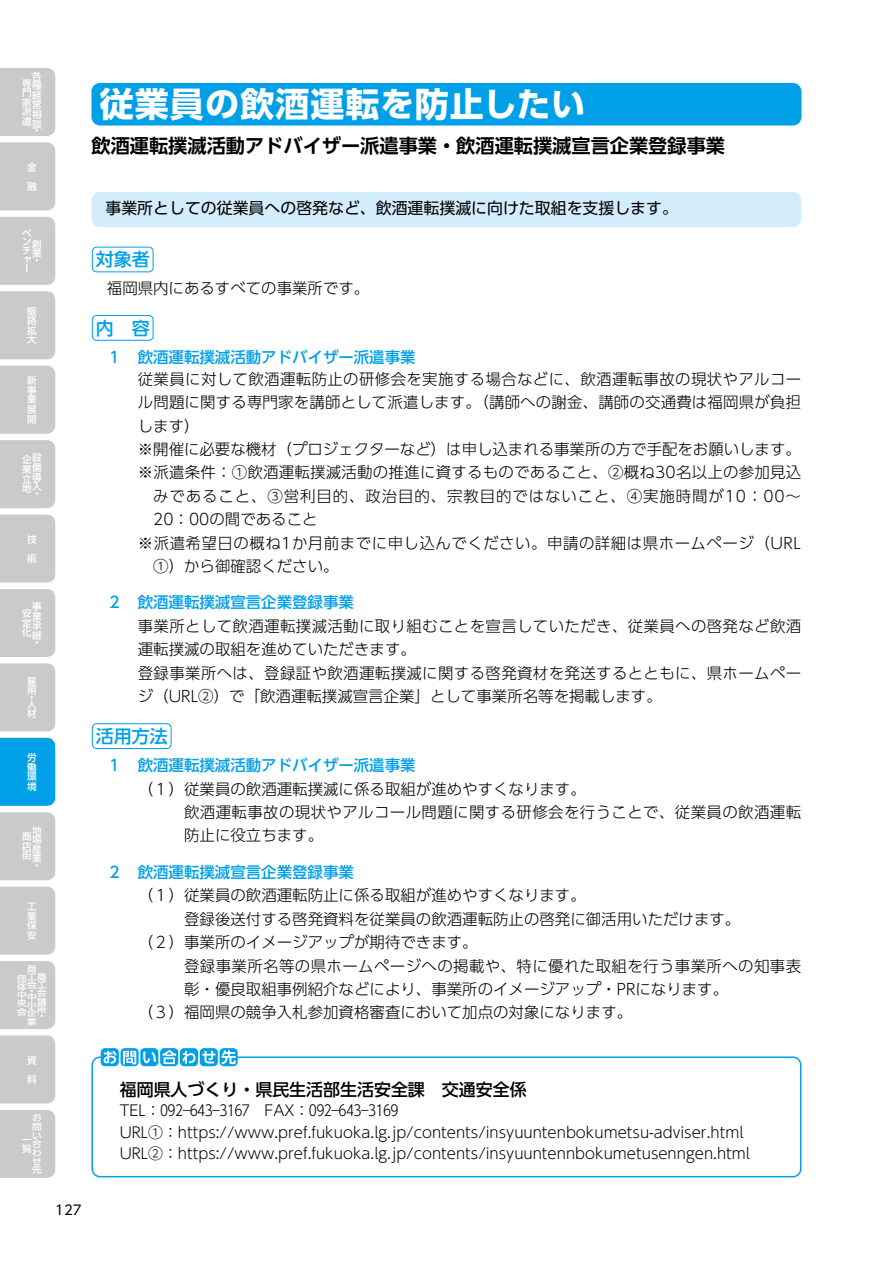
<style>
.page{position:relative;width:893px;height:1263px;background:#fff}
.page>*{position:absolute;margin:0;border:0;box-sizing:border-box;transform-origin:0 0}
.t1{font:700 34.05px "UD Shin Go Pro";letter-spacing:.03em;color:#fff}
.t2{font:700 19.2px "UD Shin Go Pro De";color:#000}
.t3{font:500 18px "UD Shin Go Pro";color:#00a0e9}
.t4{font:500 16.95px "UD Shin Go Pro";color:#000}
.t5{font:15.9px "UD Shin Go Pro";color:#000}
.t6{font:300 15.45px/23.4px "UD Shin Go Pro";letter-spacing:.01em;color:#000}
.t7{font:500 15.45px "UD Shin Go Pro";color:#00a0e9}
.t8{font:300 15.45px "UD Shin Go Pro";letter-spacing:.03em;color:#000}
.t9{font:300 15.45px "UD Shin Go Pro";letter-spacing:.055em;color:#000}
.t10{font:300 14.85px/21.3px "UD Shin Go Pro";color:#000}
.t11{font:13.35px "UD Shin Go Pro";color:#000}
.t12{font:500 9.6px/9.6px "UD Shin Go Pro";color:#fff;text-align:justify}
.t13{font:500 8.85px/8.7px "UD Shin Go Pro";color:#fff;text-align:justify;scale:1.08 1}
.t14{font:500 8.25px/8.2px "UD Shin Go Pro";color:#fff;text-align:justify;scale:1.16 1}
</style>
<div class="page">
<div style="left:91px;top:192px;width:710px;height:35px;background:#d3edfb;border-radius:9px"></div>
<div style="left:92px;top:247px;width:62px;height:25px;border:1px solid #00a0e9;border-radius:4px"></div>
<div style="left:92px;top:315px;width:62px;height:26px;border:1px solid #00a0e9;border-radius:4px"></div>
<div style="left:92px;top:723px;width:80px;height:26px;border:1px solid #00a0e9;border-radius:4px"></div>
<div style="left:91px;top:83px;width:710px;height:42px;background:#00a0e9;border-radius:9px"></div>
<svg style="left:91px;top:1056px;width:710px;height:121px"></svg>
<svg style="left:119px;top:1052px;width:101px;height:8px"></svg>
<div style="left:101px;top:1048px;width:18px;height:18px;background:#00a0e9;border-radius:4px"></div>
<svg style="left:121px;top:1048px;width:18px;height:18px"></svg>
<div style="left:140px;top:1048px;width:18px;height:18px;background:#00a0e9;border-radius:4px"></div>
<svg style="left:160px;top:1048px;width:18px;height:18px"></svg>
<div style="left:180px;top:1048px;width:18px;height:18px;background:#00a0e9;border-radius:4px"></div>
<svg style="left:200px;top:1048px;width:18px;height:18px"></svg>
<svg style="left:220px;top:1048px;width:18px;height:18px"></svg>
<svg style="left:104px;top:1051px;width:13px;height:13px"></svg>
<svg style="left:123px;top:1051px;width:13px;height:13px"></svg>
<svg style="left:143px;top:1051px;width:13px;height:12px"></svg>
<svg style="left:162px;top:1050px;width:33px;height:14px"></svg>
<svg style="left:202px;top:1051px;width:13px;height:12px"></svg>
<svg style="left:221px;top:1050px;width:15px;height:14px"></svg>
<div style="left:0;top:68px;width:55px;height:68px;background:#c9caca"></div>
<div style="left:0;top:142px;width:55px;height:68px;background:#c9caca"></div>
<div style="left:0;top:217px;width:55px;height:68px;background:#c9caca"></div>
<div style="left:0;top:291px;width:55px;height:68px;background:#c9caca"></div>
<div style="left:0;top:366px;width:55px;height:68px;background:#c9caca"></div>
<div style="left:0;top:440px;width:55px;height:68px;background:#c9caca"></div>
<div style="left:0;top:514px;width:55px;height:69px;background:#c9caca"></div>
<div style="left:0;top:589px;width:55px;height:68px;background:#c9caca"></div>
<div style="left:0;top:663px;width:55px;height:68px;background:#c9caca"></div>
<div style="left:0;top:738px;width:55px;height:68px;background:#00a0e9"></div>
<div style="left:0;top:812px;width:55px;height:68px;background:#c9caca"></div>
<div style="left:0;top:887px;width:55px;height:68px;background:#c9caca"></div>
<div style="left:0;top:961px;width:55px;height:68px;background:#c9caca"></div>
<div style="left:0;top:1035px;width:55px;height:68px;background:#c9caca"></div>
<div style="left:0;top:1110px;width:55px;height:68px;background:#c9caca"></div>
<p class="t12" style="left:32px;top:71px;width:11px">各種経営相談</p>
<p class="t12" style="left:32px;top:126px;width:7px">・</p>
<p class="t12" style="left:22px;top:78px;width:11px">専門家派遣</p>
<p class="t12" style="left:27px;top:157px;width:11px;line-height:19.2px">金融</p>
<p class="t12" style="left:22px;top:229px;width:11px;line-height:8.6px">ベンチャー</p>
<p class="t12" style="left:27px;top:306px;width:11px">販路拡大</p>
<p class="t12" style="left:27px;top:375px;width:11px">新事業展開</p>
<p class="t12" style="left:22px;top:455px;width:11px">企業立地</p>
<p class="t12" style="left:32px;top:453px;width:11px">設備導入</p>
<p class="t12" style="left:32px;top:488px;width:7px">・</p>
<p class="t12" style="left:27px;top:529px;width:11px;line-height:19.2px">技術</p>
<p class="t12" style="left:32px;top:601px;width:11px">事業承継</p>
<p class="t12" style="left:32px;top:637px;width:7px">・</p>
<p class="t12" style="left:32px;top:239px;width:11px">創業</p>
<p class="t12" style="left:32px;top:255px;width:7px">・</p>
<p class="t12" style="left:22px;top:608px;width:11px">安定化</p>
<p class="t12" style="left:27px;top:676px;width:11px">雇用</p>
<p class="t12" style="left:27px;top:694px;width:11px;line-height:6.8px">・人</p>
<p class="t12" style="left:27px;top:709px;width:11px">材</p>
<p class="t12" style="left:27px;top:752px;width:11px">労働環境</p>
<p class="t12" style="left:32px;top:825px;width:11px">地場産業</p>
<p class="t12" style="left:32px;top:860px;width:7px">・</p>
<p class="t12" style="left:22px;top:832px;width:11px">商店街</p>
<p class="t12" style="left:27px;top:901px;width:11px">工業保安</p>
<p class="t14" style="left:27px;top:972px;width:18px;text-align:right">工商会工会議所</p>
<p class="t14" style="left:37px;top:1011px;width:7px">・</p>
<p class="t14" style="left:27px;top:964px;width:9px">商</p>
<p class="t14" style="left:27px;top:988px;width:9px;line-height:5.8px">・中</p>
<p class="t14" style="left:27px;top:1001px;width:10px">小企業</p>
<p class="t14" style="left:17px;top:974px;width:10px">団体中央会</p>
<p class="t1" style="left:100px;top:76px;width:487px">従業員の飲酒運転を防止したい</p>
<p class="t2" style="left:91px;top:130px;width:635px">飲酒運転撲滅活動アドバイザー派遣事業・飲酒運転撲滅宣言企業登録事業</p>
<p class="t5" style="left:106px;top:195px;width:574px">事業所としての従業員への啓発など、飲酒運転撲滅に向けた取組を支援します。</p>
<p class="t3" style="left:96px;top:245px;width:55px">対象者</p>
<p class="t6" style="left:107px;top:276px;width:264px">福岡県内にあるすべての事業所です。</p>
<p class="t3" style="left:96px;top:313px;width:55px">内 容</p>
<p class="t7" style="left:107px;top:344px;width:310px">１ 飲酒運転撲滅活動アドバイザー派遣事業</p>
<p class="t6" style="left:138px;top:367px;width:665px">従業員に対して飲酒運転防止の研修会を実施する場合などに、飲酒運転事故の現状やアルコー</p>
<p class="t6" style="left:138px;top:390px;width:665px">ル問題に関する専門家を講師として派遣します。(講師への謝金、講師の交通費は福岡県が負担</p>
<p class="t6" style="left:138px;top:414px;width:63px">します）</p>
<p class="t6" style="left:138px;top:437px;width:665px">※開催に必要な機材（プロジェクターなど）は申し込まれる事業所の方で手配をお願いします。</p>
<p class="t6" style="left:138px;top:460px;width:665px">※派遣条件：①飲酒運転撲滅活動の推進に資するものであること、②概ね30名以上の参加見込</p>
<p class="t9" style="left:153px;top:483px;width:649px">みであること、③営利目的、政治目的、宗教目的ではないこと、④実施時間が10：00～</p>
<p class="t6" style="left:153px;top:507px;width:166px">20：00の間であること</p>
<p class="t8" style="left:138px;top:530px;width:665px">※派遣希望日の概ね1か月前までに申し込んでください。申請の詳細は県ホームページ（URL</p>
<p class="t6" style="left:153px;top:554px;width:187px">①）から御確認ください。</p>
<p class="t7" style="left:107px;top:590px;width:248px">２ 飲酒運転撲滅宣言企業登録事業</p>
<p class="t6" style="left:138px;top:614px;width:665px">事業所として飲酒運転撲滅活動に取り組むことを宣言していただき、従業員への啓発など飲酒運転撲滅の取組を進めていただきます。<br>登録事業所へは、登録証や飲酒運転撲滅に関する啓発資材を発送するとともに、県ホームページ（URL②）で「飲酒運転撲滅宣言企業」として事業所名等を掲載します。</p>
<p class="t3" style="left:96px;top:721px;width:73px">活用方法</p>
<p class="t7" style="left:107px;top:752px;width:310px">１ 飲酒運転撲滅活動アドバイザー派遣事業</p>
<p class="t6" style="left:138px;top:776px;width:450px">（１）従業員の飲酒運転撲滅に係る取組が進めやすくなります。</p>
<p class="t6" style="left:184px;top:800px;width:619px">飲酒運転事故の現状やアルコール問題に関する研修会を行うことで、従業員の飲酒運転</p>
<p class="t6" style="left:184px;top:823px;width:141px">防止に役立ちます。</p>
<p class="t7" style="left:107px;top:859px;width:248px">２ 飲酒運転撲滅宣言企業登録事業</p>
<p class="t6" style="left:138px;top:883px;width:450px">（１）従業員の飲酒運転防止に係る取組が進めやすくなります。</p>
<p class="t6" style="left:184px;top:907px;width:558px">登録後送付する啓発資料を従業員の飲酒運転防止の啓発に御活用いただけます。</p>
<p class="t6" style="left:138px;top:930px;width:341px">（２）事業所のイメージアップが期待できます。</p>
<p class="t6" style="left:184px;top:953px;width:619px">登録事業所名等の県ホームページへの掲載や、特に優れた取組を行う事業所への知事表</p>
<p class="t6" style="left:184px;top:977px;width:546px">彰・優良取組事例紹介などにより、事業所のイメージアップ・PRになります。</p>
<p class="t6" style="left:138px;top:1000px;width:496px">（３）福岡県の競争入札参加資格審査において加点の対象になります。</p>
<p class="t12" style="left:27px;top:1050px;width:11px;line-height:19.2px">資料</p>
<p class="t13" style="left:32px;top:1113px;width:10px">お問い合わせ先</p>
<p class="t13" style="left:22px;top:1135px;width:10px">一覧</p>
<p class="t11" style="left:55px;top:1199px;width:28px">127</p>
<p class="t4" style="left:120px;top:1076px;width:408px">福岡県人づくり・県民生活部生活安全課　交通安全係</p>
<p class="t10" style="left:120px;top:1099px;width:632px">TEL：092―643―3167　FAX：092―643―3169<br>URL①：https://www.pref.fukuoka.lg.jp/contents/insyuuntenbokumetsu-adviser.html<br>URL②：https://www.pref.fukuoka.lg.jp/contents/insyuuntennbokumetusenngen.html</p>
</div>
